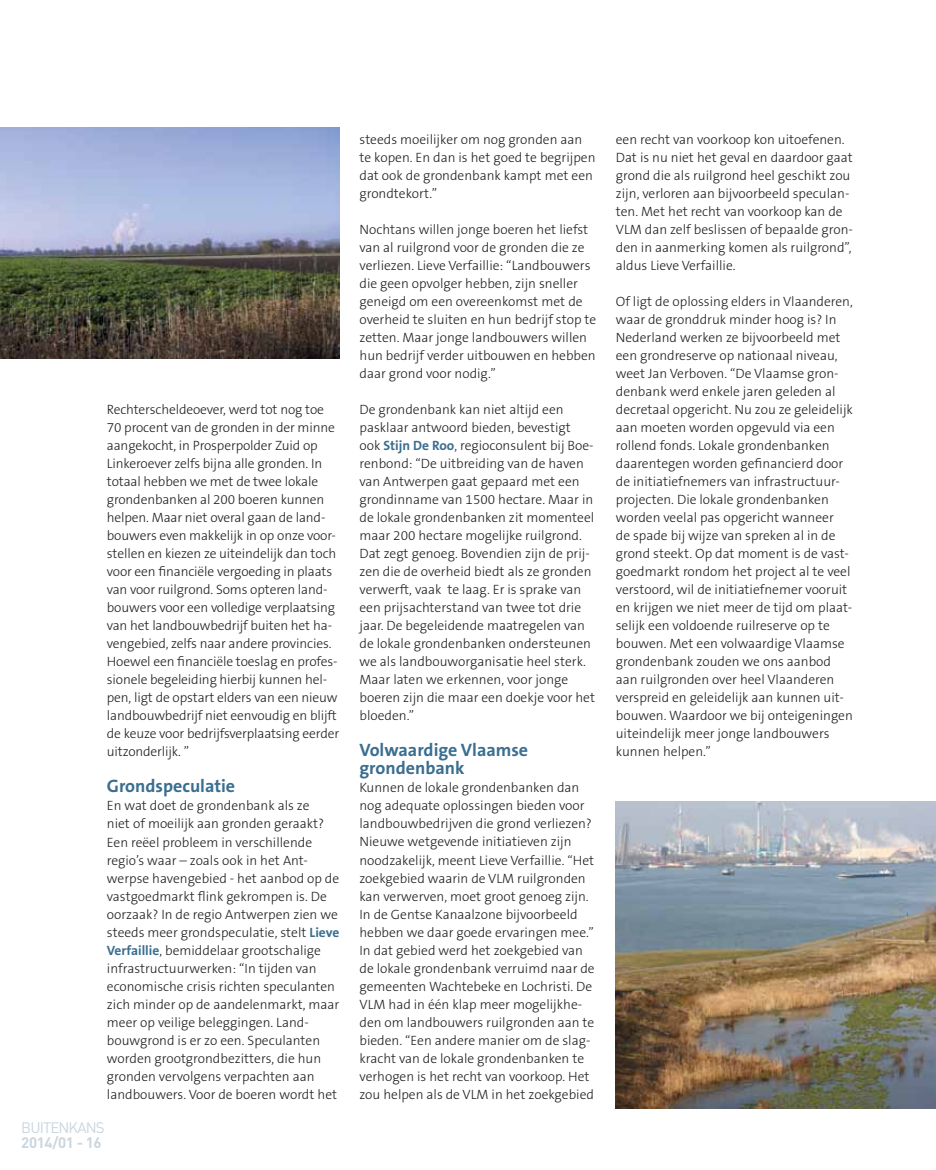
<style>
.page{position:relative;width:936px;height:1170px;background:#fff}
.page>*{position:absolute;margin:0;border:0;box-sizing:border-box;transform-origin:0 0}
.t1{font:700 18px/18px "The Sans B7";color:#3b6e8f}
.t2{font:15px "DIN";color:#cbd6df}
.t3{font:700 15px "DIN";letter-spacing:-.025em;color:#cbd6df}
.t4{font:300 13.5px/18px "The Sans B3";color:#231f20}
.s1{font-family:"The Sans B7";font-weight:700;color:#3b6e8f}
</style>
<div class="page">
<img style="left:0;top:128px;width:339px;height:230px">
<img style="left:615px;top:801px;width:320px;height:307px">
<p class="t4" style="left:107px;top:401px;width:234px">Rechterscheldeoever, werd tot nog toe 70 procent van de gronden in der minne aangekocht, in Prosperpolder Zuid op Linkeroever zelfs bijna alle gronden. In totaal hebben we met de twee lokale grondenbanken al 200 boeren kunnen helpen. Maar niet overal gaan de land&shy;bouwers even makkelijk in op onze voor&shy;stellen en kiezen ze uiteindelijk dan toch voor een financiële vergoeding in plaats van voor ruilgrond. Soms opteren land&shy;bouwers voor een volledige verplaatsing van het landbouwbedrijf buiten het ha&shy;vengebied, zelfs naar andere provincies.<br>Hoewel een financiële toeslag en profes&shy;sionele begeleiding hierbij kunnen hel&shy;pen, ligt de opstart elders van een nieuw landbouwbedrijf niet eenvoudig en blijft de keuze voor bedrijfsverplaatsing eerder uitzonderlijk. ”</p>
<h1 class="t1" style="left:107px;top:777px;width:130px">Grondspeculatie</h1>
<p class="t4" style="left:107px;top:797px;width:234px">En wat doet de grondenbank als ze<br>niet of moeilijk aan gronden geraakt?<br>Een reëel probleem in verschillende regio’s waar – zoals ook in het Ant&shy;werpse havengebied - het aanbod op de vastgoedmarkt flink gekrompen is. De oorzaak? In de regio Antwerpen zien we steeds meer grondspeculatie, stelt <span class="s1">Lieve Verfaillie</span>, bemiddelaar grootschalige infrastructuurwerken: “In tijden van economische crisis richten speculanten zich minder op de aandelenmarkt, maar meer op veilige beleggingen. Land&shy;bouwgrond is er zo een. Speculanten worden grootgrondbezitters, die hun gronden vervolgens verpachten aan landbouwers. Voor de boeren wordt het</p>
<p class="t2" style="left:21px;top:1118px;width:28px">BUITENKANS</p>
<p class="t3" style="left:21px;top:1132px;width:82px">2014/01 - 16</p>
<p class="t4" style="left:359px;top:131px;width:237px">steeds moeilijker om nog gronden aan te kopen. En dan is het goed te begrijpen dat ook de grondenbank kampt met een grondtekort.”</p>
<p class="t4" style="left:359px;top:221px;width:238px">Nochtans willen jonge boeren het liefst van al ruilgrond voor de gronden die ze verliezen. Lieve Verfaillie: “Landbouwers die geen opvolger hebben, zijn sneller geneigd om een overeenkomst met de overheid te sluiten en hun bedrijf stop te zetten. Maar jonge landbouwers willen hun bedrijf verder uitbouwen en hebben daar grond voor nodig.”</p>
<p class="t4" style="left:359px;top:401px;width:237px">De grondenbank kan niet altijd een pasklaar antwoord bieden, bevestigt ook <span class="s1">Stijn De Roo</span>, regioconsulent bij Boe&shy;renbond: “De uitbreiding van de haven van Antwerpen gaat gepaard met een grondinname van 1500 hectare. Maar in de lokale grondenbanken zit momenteel maar 200 hectare mogelijke ruilgrond.<br>Dat zegt genoeg. Bovendien zijn de prij&shy;zen die de overheid biedt als ze gronden verwerft, vaak te laag. Er is sprake van een prijsachterstand van twee tot drie jaar. De begeleidende maatregelen van de lokale grondenbanken ondersteunen we als landbouworganisatie heel sterk.<br>Maar laten we erkennen, voor jonge boeren zijn die maar een doekje voor het bloeden.”</p>
<h1 class="t1" style="left:359px;top:741px;width:170px">Volwaardige Vlaamse grondenbank</h1>
<p class="t4" style="left:359px;top:779px;width:237px">Kunnen de lokale grondenbanken dan nog adequate oplossingen bieden voor landbouwbedrijven die grond verliezen?<br>N ieuwe wetgevende initiatieven zijn noodzakelijk, meent Lieve Verfaillie. “Het zoekgebied waarin de VLM ruilgronden kan verwerven, moet groot genoeg zijn.<br>In de Gentse Kanaalzone bijvoorbeeld hebben we daar goede ervaringen mee.” In dat gebied werd het zoekgebied van de lokale grondenbank verruimd naar de gemeenten Wachtebeke en Lochristi. De VLM had in één klap meer mogelijkhe&shy;den om landbouwers ruilgronden aan te bieden. “Een andere manier om de slag&shy;kracht van de lokale grondenbanken te verhogen is het recht van voorkoop. Het zou helpen als de VLM in het zoekgebied</p>
<p class="t4" style="left:615px;top:131px;width:238px">een recht van voorkoop kon uitoefenen.<br>Dat is nu niet het geval en daardoor gaat grond die als ruilgrond heel geschikt zou zijn, verloren aan bijvoorbeeld speculan&shy;ten. Met het recht van voorkoop kan de VLM dan zelf beslissen of bepaalde gron&shy;den in aanmerking komen als ruilgrond”, aldus Lieve Verfaillie.</p>
<p class="t4" style="left:615px;top:293px;width:239px">Of ligt de oplossing elders in Vlaanderen, waar de gronddruk minder hoog is? In Nederland werken ze bijvoorbeeld met een grondreserve op nationaal niveau, weet Jan Verboven. “De Vlaamse gron&shy;denbank werd enkele jaren geleden al decretaal opgericht. N u zou ze geleidelijk aan moeten worden opgevuld via een rollend fonds. Lokale grondenbanken daarentegen worden gefinancierd door de initiatiefnemers van infrastructuur&shy;projecten. Die lokale grondenbanken worden veelal pas opgericht wanneer<br>de spade bij wijze van spreken al in de grond steekt. Op dat moment is de vast&shy;goedmarkt rondom het project al te veel verstoord, wil de initiatiefnemer vooruit en krijgen we niet meer de tijd om plaat&shy;selijk een voldoende ruilreserve op te bouwen. Met een volwaardige Vlaamse grondenbank zouden we ons aanbod aan ruilgronden over heel Vlaanderen verspreid en geleidelijk aan kunnen uit&shy;bouwen. Waardoor we bij onteigeningen uiteindelijk meer jonge landbouwers kunnen helpen.”</p>
</div>
